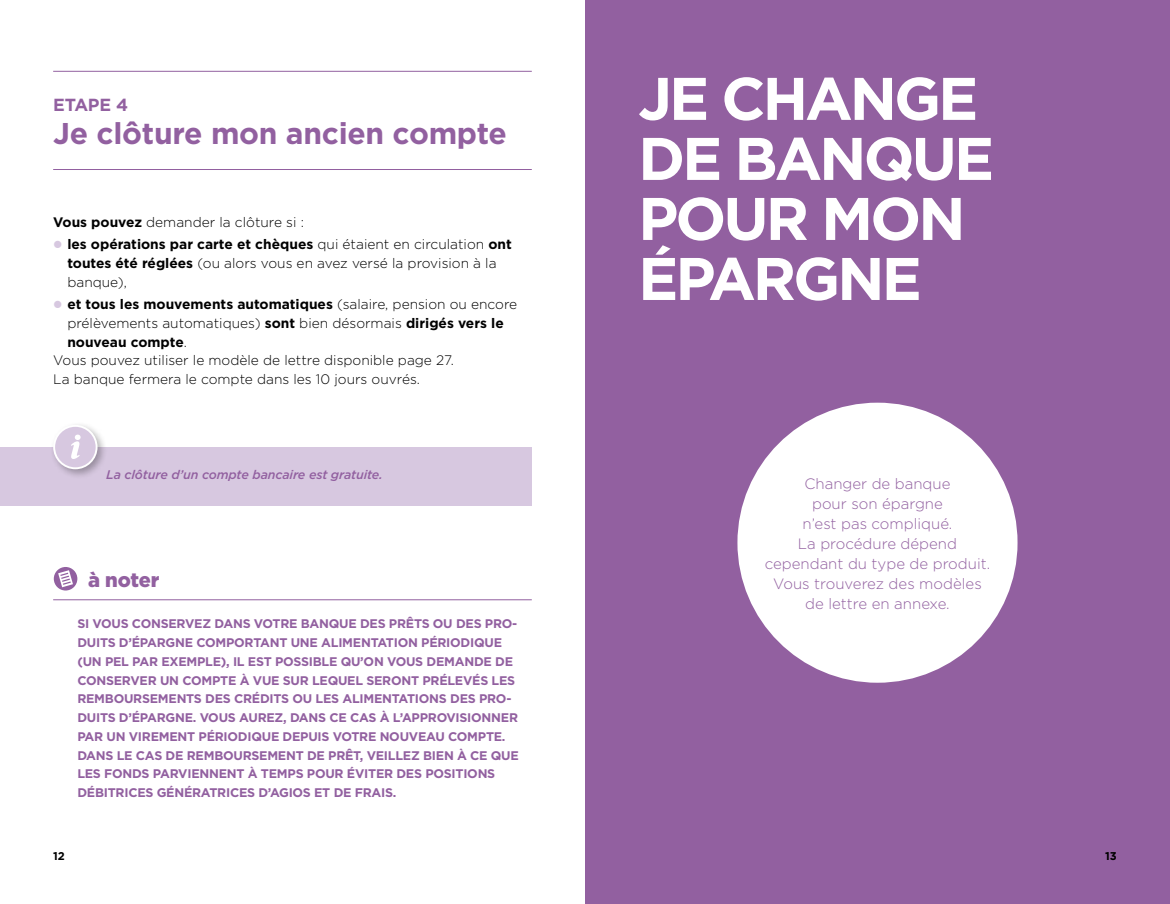
<style>
.page{position:relative;width:1170px;height:904px;background:#fff}
.page>*{position:absolute;margin:0;border:0;box-sizing:border-box;transform-origin:0 0}
.H1-Chapitre{font:700 60px/60px "Gotham";letter-spacing:-.05em;color:#fff}
.H2-Rubriques{font:700 30px "Gotham";letter-spacing:-.01em;color:#9260a0}
.H3_-_a_savoir{font:900 20px "Gotham";letter-spacing:-.01em;color:#9260a0}
.H2-Rubriques-2{font:700 17.5px "Gotham";letter-spacing:-.01em;color:#9260a0}
.Texte_blanc_-_ATTENT{font:300 15px/20px "Gotham";color:#9260a0;text-align:center}
.Texte{font:300 13.75px/18.8px "Gotham";color:#000}
.Texte_à_noter{font:700 12.5px/18.8px "Gotham";letter-spacing:-.02em;color:#9260a0}
.Texte_info{font:italic 500 12.5px "Gotham";letter-spacing:-.01em;color:#9260a0}
.t1{font:700 11.25px "Gotham";color:#000}
.s1{font-weight:700}
</style>
<div class="page">
<div style="left:585px;top:0;width:584px;height:904px;background:#9260a0"></div>
<hr style="left:53px;top:71px;width:478px;height:1px;background:#9260a0">
<hr style="left:53px;top:169px;width:478px;height:1px;background:#9260a0">
<div style="left:0;top:447px;width:531px;height:58px;background:#d7c8e0"></div>
<div style="left:50px;top:422px;width:58px;height:57px;background:#000;opacity:.3"></div>
<div style="left:54px;top:426px;width:43px;height:42px;background:#d7c8e0;border-radius:50%"></div>
<div style="left:53px;top:425px;width:45px;height:44px;border:2px solid #fff;border-radius:50%"></div>
<svg style="left:71px;top:434px;width:10px;height:25px"></svg>
<hr style="left:53px;top:599px;width:478px;height:1px;background:#9260a0">
<div style="left:54px;top:567px;width:23px;height:23px;background:#9260a0;border-radius:50%"></div>
<svg style="left:58px;top:570px;width:15px;height:17px"></svg>
<div style="left:737px;top:402px;width:280px;height:280px;background:#fff;border-radius:50%"></div>
<h2 class="H2-Rubriques-2" style="left:53px;top:93px;width:76px">ETAPE 4</h2>
<h2 class="H2-Rubriques" style="left:53px;top:114px;width:455px">Je clôture mon ancien compte</h2>
<p class="Texte" style="left:53px;top:212px;width:252px"><span class="s1">Vous pouvez</span> demander la clôture si :</p>
<p class="Texte" style="left:67px;top:235px;width:446px"><span class="s1">les opérations par carte et chèques</span> qui étaient en circulation <span class="s1">ont toutes été réglées</span> (ou alors vous en avez versé la provision à la banque),</p>
<p class="Texte" style="left:67px;top:294px;width:451px"><span class="s1">et tous les mouvements automatiques</span> (salaire, pension ou encore prélèvements automatiques) <span class="s1">sont</span> bien désormais <span class="s1">dirigés vers le nouveau compte</span>.</p>
<p class="Texte" style="left:53px;top:351px;width:402px">Vous pouvez utiliser le modèle de lettre disponible page 27.</p>
<p class="Texte" style="left:53px;top:369px;width:368px">La banque fermera le compte dans les 10 jours ouvrés.</p>
<p class="Texte_info" style="left:106px;top:466px;width:278px">La clôture d’un compte bancaire est gratuite.</p>
<h3 class="H3_-_a_savoir" style="left:88px;top:566px;width:73px">à noter</h3>
<p class="Texte_à_noter" style="left:77px;top:614px;width:443px">SI VOUS CONSERVEZ DANS VOTRE BANQUE DES PRÊTS OU DES PRO-DUITS D’ÉPARGNE COMPORTANT UNE ALIMENTATION PÉRIODIQUE (UN PEL PAR EXEMPLE), IL EST POSSIBLE QU’ON VOUS DEMANDE DE CONSERVER UN COMPTE À VUE SUR LEQUEL SERONT PRÉLEVÉS LES REMBOURSEMENTS DES CRÉDITS OU LES ALIMENTATIONS DES PRO-DUITS D’ÉPARGNE. VOUS AUREZ, DANS CE CAS À L’APPROVISIONNER PAR UN VIREMENT PÉRIODIQUE DEPUIS VOTRE NOUVEAU COMPTE.<br>DANS LE CAS DE REMBOURSEMENT DE PRÊT, VEILLEZ BIEN À CE QUE LES FONDS PARVIENNENT À TEMPS POUR ÉVITER DES POSITIONS DÉBITRICES GÉNÉRATRICES D’AGIOS ET DE FRAIS.</p>
<p class="t1" style="left:53px;top:848px;width:13px">12</p>
<h1 class="H1-Chapitre" style="left:638px;top:68px;width:357px">JE CHANGE<br>DE BANQUE<br>POUR MON<br>ÉPARGNE</h1>
<p class="Texte_blanc_-_ATTENT" style="left:764px;top:473px;width:227px">Changer de banque<br>pour son épargne<br>n’est pas compliqué.<br>La procédure dépend cependant du type de produit.<br>Vous trouverez des modèles de lettre en annexe.</p>
<p class="t1" style="left:1104px;top:848px;width:13px">13</p>
</div>
